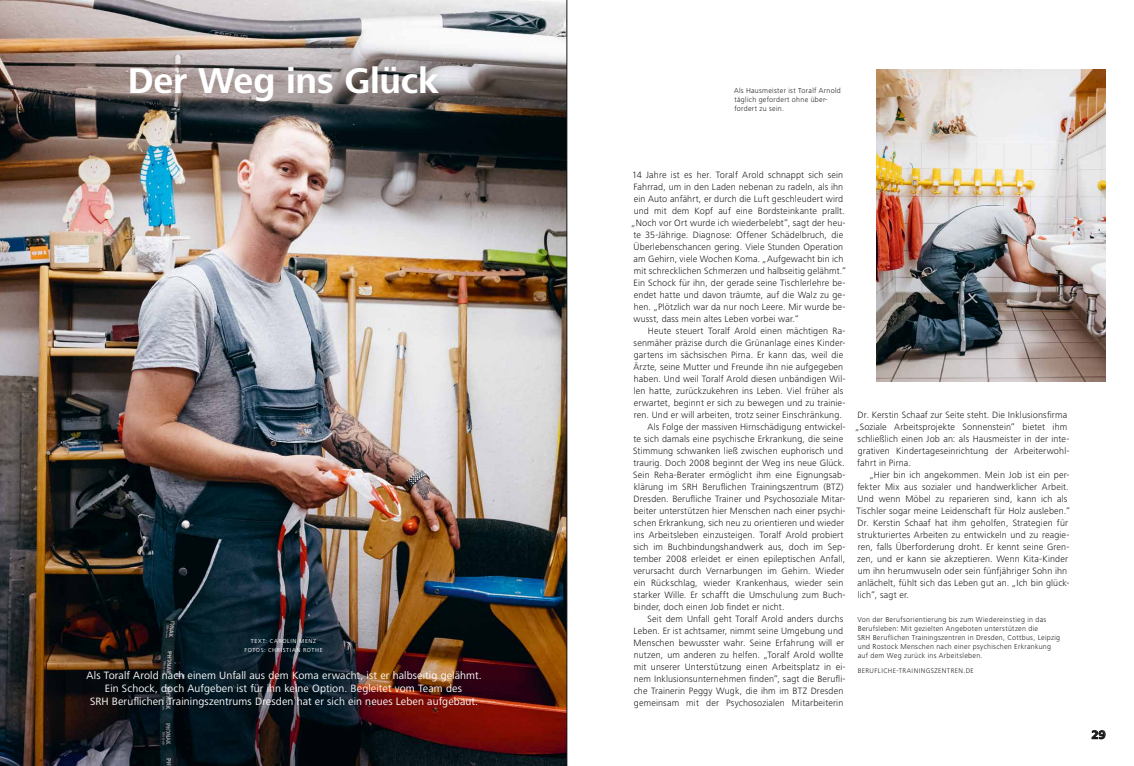
<style>
.page{position:relative;width:1134px;height:766px;background:#fff}
.page>*{position:absolute;margin:0;border:0;box-sizing:border-box;transform-origin:0 0}
.t1{font:700 37px "Frutiger Next LT";letter-spacing:-.005em;color:#fff}
.t2{font:700 12px "Frutiger Next LT";color:#181716}
.t3{font:11px/13px "Frutiger Next LT";letter-spacing:.01em;color:#fff;text-align:center}
.t4{font:300 9.5px/12px "Frutiger Next LT";letter-spacing:.015em;color:#181716}
.t5{font:300 7.5px/9px "Frutiger Next LT";letter-spacing:.04em;color:#181716}
.t6{font:300 7px "Frutiger Next LT";letter-spacing:.06em;color:#181716}
.t7{font:6px/9px "Frutiger Next LT";letter-spacing:.1em;color:#fff;text-align:center}
</style>
<div class="page">
<svg style="left:1092px;top:730px;width:13px;height:8px"></svg>
<img style="left:0;top:0;width:567px;height:765px">
<img style="left:877px;top:69px;width:229px;height:312px">
<hr style="left:567px;top:0;width:1px;height:765px;background:#181716">
<h1 class="t1" style="left:128px;top:60px;width:313px">Der Weg ins Glück</h1>
<p class="t7" style="left:244px;top:636px;width:80px">TEXT: CAROLIN MENZ<br>FOTOS: CHRISTIAN ROTHE</p>
<p class="t3" style="left:87px;top:668px;width:397px">Als Toralf Arold nach einem Unfall aus dem Koma erwacht, ist er halbseitig gelähmt.<br>Ein Schock, doch Aufgeben ist für ihn keine Option. Begleitet vom Team des<br>SRH Beruflichen Trainingszentrums Dresden hat er sich ein neues Leben aufgebaut.</p>
<p class="t5" style="left:734px;top:86px;width:108px">Als Hausmeister ist Toralf Arnold täglich gefordert ohne über&shy;fordert zu sein.</p>
<p class="t4" style="left:631px;top:168px;width:216px">14 Jahre ist es her. Toralf Arold schnappt sich sein Fahrrad, um in den Laden nebenan zu radeln, als ihn ein Auto anfährt, er durch die Luft geschleudert wird und mit dem Kopf auf eine Bordsteinkante prallt. „Noch vor Ort wurde ich wiederbelebt“, sagt der heu&shy;te 35-Jährige. Diagnose: Offener Schädelbruch, die Überlebenschancen gering. Viele Stunden Operation am Gehirn, viele Wochen Koma. „Aufgewacht bin ich mit schrecklichen Schmerzen und halbseitig gelähmt.“ Ein Schock für ihn, der gerade seine Tischlerlehre be&shy;endet hatte und davon träumte, auf die Walz zu ge&shy;hen. „Plötzlich war da nur noch Leere. Mir wurde be&shy;wusst, dass mein altes Leben vorbei war.“</p>
<p class="t4" style="left:648px;top:324px;width:199px">Heute steuert Toralf Arold einen mächtigen Ra-</p>
<p class="t4" style="left:634px;top:336px;width:213px">senmäher präzise durch die Grünanlage eines Kinder-</p>
<p class="t4" style="left:634px;top:348px;width:211px">gartens im sächsischen Pirna. Er kann das, weil die</p>
<p class="t4" style="left:633px;top:360px;width:211px">Ärzte, seine Mutter und Freunde ihn nie aufgegeben</p>
<p class="t4" style="left:634px;top:372px;width:213px">haben. Und weil Toralf Arold diesen unbändigen Wil-</p>
<p class="t4" style="left:634px;top:384px;width:211px">len hatte, zurückzukehren ins Leben. Viel früher als</p>
<p class="t4" style="left:634px;top:396px;width:213px">erwartet, beginnt er sich zu bewegen und zu trainie-</p>
<p class="t4" style="left:634px;top:408px;width:210px">ren. Und er will arbeiten, trotz seiner Einschränkung.</p>
<p class="t4" style="left:647px;top:420px;width:199px">Als Folge der massiven Hirnschädigung entwickel-</p>
<p class="t4" style="left:633px;top:432px;width:211px">te sich damals eine psychische Erkrankung, die seine</p>
<p class="t4" style="left:633px;top:444px;width:211px">Stimmung schwanken ließ zwischen euphorisch und</p>
<p class="t4" style="left:633px;top:456px;width:213px">traurig. Doch 2008 beginnt der Weg ins neue Glück.</p>
<p class="t4" style="left:633px;top:468px;width:214px">Sein Reha-Berater ermöglicht ihm eine Eignungsab-</p>
<p class="t4" style="left:634px;top:480px;width:211px">klärung im SRH Beruflichen Trainingszentrum (BTZ)</p>
<p class="t4" style="left:634px;top:492px;width:213px">Dresden. Berufliche Trainer und Psychosoziale Mitar-</p>
<p class="t4" style="left:634px;top:504px;width:213px">beiter unterstützen hier Menschen nach einer psychi-</p>
<p class="t4" style="left:634px;top:516px;width:212px">schen Erkrankung, sich neu zu orientieren und wieder</p>
<p class="t4" style="left:634px;top:528px;width:211px">ins Arbeitsleben einzusteigen. Toralf Arold probiert</p>
<p class="t4" style="left:634px;top:540px;width:213px">sich im Buchbindungshandwerk aus, doch im Sep-</p>
<p class="t4" style="left:633px;top:552px;width:213px">tember 2008 erleidet er einen epileptischen Anfall,</p>
<p class="t4" style="left:633px;top:564px;width:212px">verursacht durch Vernarbungen im Gehirn. Wieder</p>
<p class="t4" style="left:634px;top:576px;width:211px">ein Rückschlag, wieder Krankenhaus, wieder sein</p>
<p class="t4" style="left:634px;top:588px;width:213px">starker Wille. Er schafft die Umschulung zum Buch-</p>
<p class="t4" style="left:634px;top:600px;width:152px">binder, doch einen Job findet er nicht.</p>
<p class="t4" style="left:647px;top:612px;width:197px">Seit dem Unfall geht Toralf Arold anders durchs</p>
<p class="t4" style="left:634px;top:624px;width:211px">Leben. Er ist achtsamer, nimmt seine Umgebung und</p>
<p class="t4" style="left:634px;top:636px;width:212px">Menschen bewusster wahr. Seine Erfahrung will er</p>
<p class="t4" style="left:634px;top:648px;width:211px">nutzen, um anderen zu helfen. „Toralf Arold wollte</p>
<p class="t4" style="left:634px;top:660px;width:213px">mit unserer Unterstützung einen Arbeitsplatz in ei-</p>
<p class="t4" style="left:634px;top:672px;width:213px">nem Inklusionsunternehmen finden“, sagt die Berufli-</p>
<p class="t4" style="left:634px;top:684px;width:211px">che Trainerin Peggy Wugk, die ihm im BTZ Dresden</p>
<p class="t4" style="left:634px;top:696px;width:211px">gemeinsam mit der Psychosozialen Mitarbeiterin</p>
<p class="t4" style="left:855px;top:408px;width:215px">Dr. Kerstin Schaaf zur Seite steht. Die Inklusionsfirma „Soziale Arbeitsprojekte Sonnenstein“ bietet ihm schließlich einen Job an: als Hausmeister in der inte&shy;grativen Kindertageseinrichtung der Arbeiterwohl&shy;fahrt in Pirna.</p>
<p class="t4" style="left:856px;top:468px;width:215px;text-indent:13px">„Hier bin ich angekommen. Mein Job ist ein per&shy;fekter Mix aus sozialer und handwerklicher Arbeit.<br>Und wenn Möbel zu reparieren sind, kann ich als Tischler sogar meine Leidenschaft für Holz ausleben.“ Dr. Kerstin Schaaf hat ihm geholfen, Strategien für strukturiertes Arbeiten zu entwickeln und zu reagie&shy;ren, falls Überforderung droht. Er kennt seine Gren&shy;zen, und er kann sie akzeptieren. Wenn Kita-Kinder um ihn herumwuseln oder sein fünfjähriger Sohn ihn anlächelt, fühlt sich das Leben gut an. „Ich bin glück&shy;lich“, sagt er.</p>
<p class="t5" style="left:857px;top:614px;width:204px">Von der Berufsorientierung bis zum Wiedereinstieg in das Berufsleben: Mit gezielten Angeboten unterstützen die<br>SRH Beruflichen Trainingszentren in Dresden, Cottbus, Leipzig und Rostock Menschen nach einer psychischen Erkrankung auf dem Weg zurück ins Arbeitsleben.</p>
<p class="t6" style="left:858px;top:666px;width:118px">BERUFLICHE-TRAININGSZENTREN.DE</p>
<p class="t2" style="left:1091px;top:727px;width:16px">29</p>
</div>
